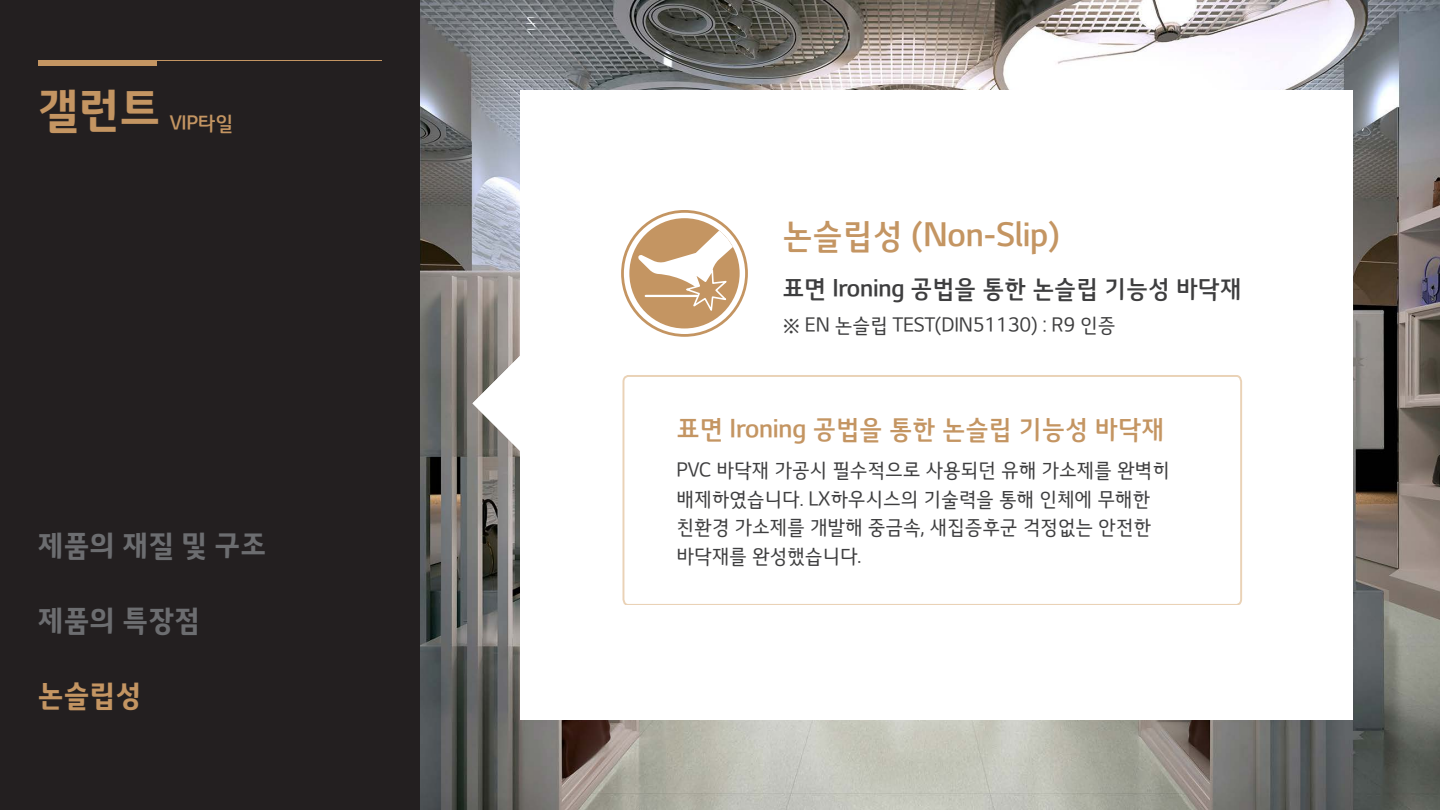
<style>
.page{position:relative;width:1440px;height:810px;background:#fff}
.page>*{position:absolute;margin:0;border:0;box-sizing:border-box;transform-origin:0 0}
.t1{font:45px "LG Sm Haotf TB";color:#c49562}
.t2{font:33px "LG Sm Haotf TSB";letter-spacing:-.01em;color:#c49562}
.t3{font:28.5px "LG Sm Haotf TB";letter-spacing:-.02em;color:#6c6d70}
.t4{font:28.5px "LG Sm Haotf TB";color:#c49562}
.t5{font:25.5px "LG Sm Haotf TSB";letter-spacing:-.01em;color:#c49562}
.t6{font:24px "LG Sm Haotf TSB";letter-spacing:-.01em;color:#3e3e3f}
.t7{font:20.25px "LG Sm Haotf TR";letter-spacing:-.01em;color:#3e3e3f}
.t8{font:19.5px "LG Sm Haotf TR";letter-spacing:-.01em;color:#3e3e3f}
.t9{font:19.5px "LG Sm Haotf TSB";letter-spacing:-.02em;color:#c49562}
</style>
<div class="page">
<img style="left:420px;top:0;width:1020px;height:810px">
<div style="left:0;top:0;width:420px;height:810px;background:#231f20"></div>
<hr style="left:38px;top:60px;width:344px;height:1px;background:#c49562">
<div style="left:38px;top:60px;width:120px;height:6px;background:#c49562"></div>
<div style="left:520px;top:90px;width:833px;height:630px;background:#fff"></div>
<svg style="left:472px;top:356px;width:48px;height:95px"></svg>
<div style="left:629px;top:218px;width:111px;height:110px;background:#c49562;border-radius:50%"></div>
<div style="left:621px;top:210px;width:127px;height:127px;border:3px solid #c49562;border-radius:50%"></div>
<svg style="left:638px;top:221px;width:100px;height:94px"></svg>
<svg style="left:622px;top:375px;width:620px;height:230px"></svg>
<p class="t1" style="left:38px;top:86px;width:125px">갤런트</p>
<p class="t9" style="left:170px;top:114px;width:65px">VIP타일</p>
<p class="t3" style="left:38px;top:531px;width:231px">제품의 재질 및 구조</p>
<p class="t3" style="left:38px;top:606px;width:164px">제품의 특장점</p>
<p class="t4" style="left:38px;top:681px;width:105px">논슬립성</p>
<p class="t2" style="left:782px;top:219px;width:279px">논슬립성 (Non-Slip)</p>
<p class="t7" style="left:1107px;top:262px;width:135px">이중 왁스코팅층</p>
<p class="t6" style="left:782px;top:276px;width:461px">표면 Ironing 공법을 통한 논슬립 기능성 바닥재</p>
<p class="t8" style="left:782px;top:315px;width:335px">※ EN 논슬립 TEST(DIN51130) : R9 인증</p>
<p class="t5" style="left:676px;top:417px;width:490px">표면 Ironing 공법을 통한 논슬립 기능성 바닥재</p>
<p class="t8" style="left:676px;top:460px;width:495px">PVC 바닥재 가공시 필수적으로 사용되던 유해 가소제를 완벽히</p>
<p class="t8" style="left:676px;top:489px;width:475px">배제하였습니다. LX하우시스의 기술력을 통해 인체에 무해한</p>
<p class="t8" style="left:676px;top:517px;width:476px">친환경 가소제를 개발해 중금속, 새집증후군 걱정없는 안전한</p>
<p class="t8" style="left:676px;top:546px;width:186px">바닥재를 완성했습니다.</p>
</div>
